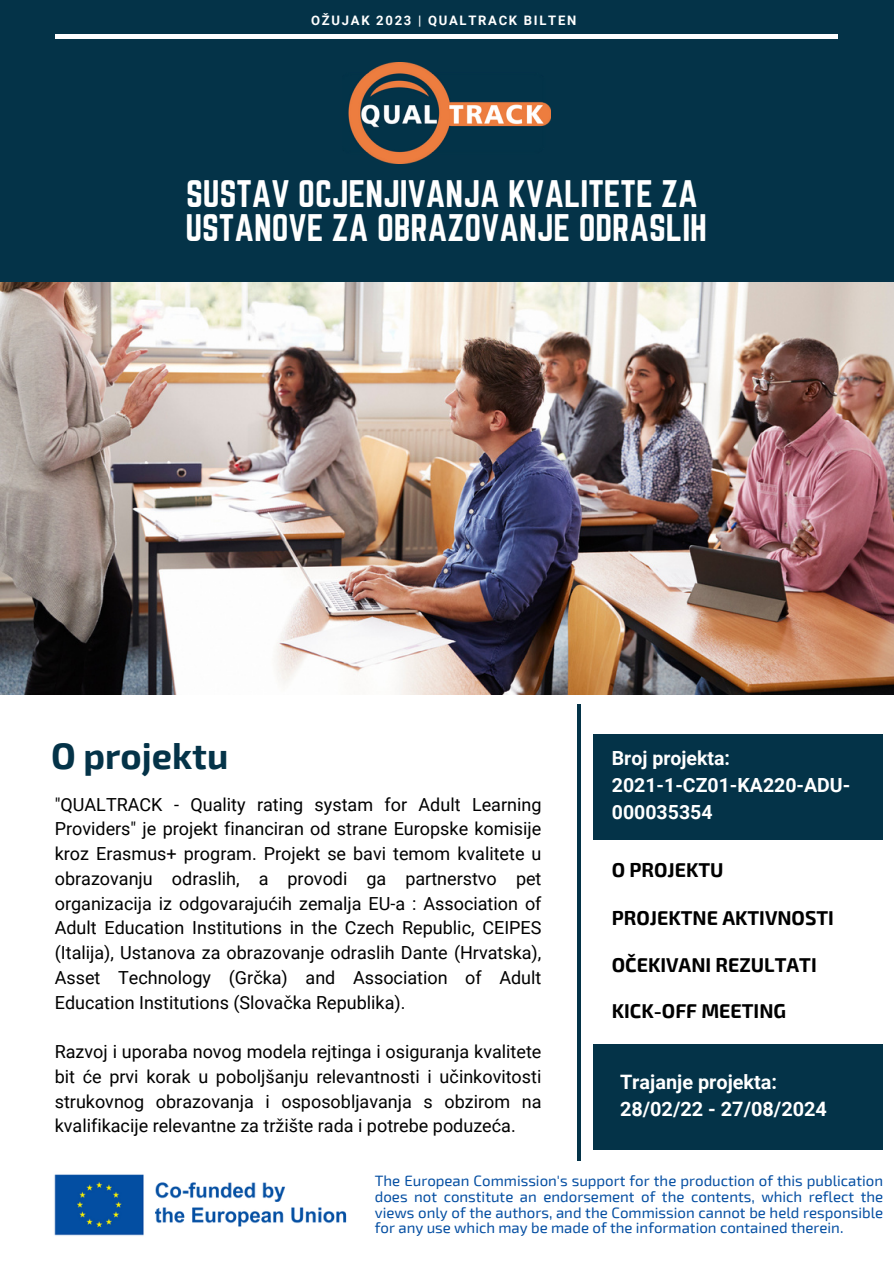
<style>
.page{position:relative;width:894px;height:1264px;background:#fff}
.page>*{position:absolute;margin:0;border:0;box-sizing:border-box;transform-origin:0 0}
.t1{font:700 36.15px "Exo 2";color:#043348}
.t2{font:33.6px/33.8px "Norwester";color:#fff}
.t3{font:700 19.8px/27px "Roboto";color:#fff}
.t4{font:700 19.65px "Exo 2";color:#000}
.t5{font:700 19.5px/27px "Roboto";color:#fff}
.t6{font:18px/24.8px "Roboto";color:#000;text-align:justify}
.t7{font:15px/15.8px "Exo 2";color:#044ea2;text-align:justify}
.t8{font:700 13.05px "Roboto";letter-spacing:.13em;color:#fff}
</style>
<div class="page">
<img style="left:0;top:187px;width:893px;height:507px">
<div style="left:593px;top:734px;width:289px;height:105px;background:#043348"></div>
<div style="left:0;top:0;width:892px;height:281px;background:#043348"></div>
<hr style="left:55px;top:35px;width:782px;height:3px;background:#fff">
<hr style="left:577px;top:703px;width:3px;height:457px;background:#043348">
<div style="left:593px;top:1044px;width:289px;height:105px;background:#043348"></div>
<img style="left:54px;top:1174px;width:293px;height:62px">
<img style="left:348px;top:62px;width:202px;height:102px">
<h1 class="t8" style="left:311px;top:13px;width:266px">OŽUJAK 2023 | QUALTRACK BILTEN</h1>
<p class="t2" style="left:185px;top:176px;width:523px">SUSTAV OCJENJIVANJA KVALITETE ZA<br>USTANOVE ZA OBRAZOVANJE ODRASLIH</p>
<p class="t1" style="left:51px;top:732px;width:179px">O projektu</p>
<p class="t6" style="left:55px;top:792px;width:488px">"QUALTRACK - Quality rating systam for Adult Learning Providers" je projekt financiran od strane Europske komisije kroz Erasmus+ program. Projekt se bavi temom kvalitete u obrazovanju odraslih, a provodi ga partnerstvo pet organizacija iz odgovarajućih zemalja EU-a : Association of Adult Education Institutions in the Czech Republic, CEIPES (Italija), Ustanova za obrazovanje odraslih Dante (Hrvatska), Asset Technology (Grčka) and Association of Adult Education Institutions (Slovačka Republika).</p>
<h2 class="t6" style="left:55px;top:1039px;width:488px">Razvoj i uporaba novog modela rejtinga i osiguranja kvalitete bit će prvi korak u poboljšanju relevantnosti i učinkovitosti strukovnog obrazovanja i osposobljavanja s obzirom na kvalifikacije relevantne za tržište rada i potrebe poduzeća.</h2>
<p class="t5" style="left:611px;top:745px;width:240px">Broj projekta:<br>2021-1-CZ01-KA220-ADU-<br>000035354</p>
<p class="t4" style="left:611px;top:857px;width:113px">O PROJEKTU</p>
<h5 class="t4" style="left:611px;top:905px;width:223px">PROJEKTNE AKTIVNOSTI</h5>
<h5 class="t4" style="left:611px;top:951px;width:206px">OČEKIVANI REZULTATI</h5>
<h3 class="t4" style="left:611px;top:998px;width:176px">KICK-OFF MEETING</h3>
<h4 class="t3" style="left:620px;top:1068px;width:208px">Trajanje projekta:<br>28/02/22 - 27/08/2024</h4>
<h3 class="t7" style="left:375px;top:1172px;width:509px">The European Commission's support for the production of this publication does not constitute an endorsement of the contents, which reflect the views only of the authors, and the Commission cannot be held responsible for any use which may be made of the information contained therein.</h3>
</div>
